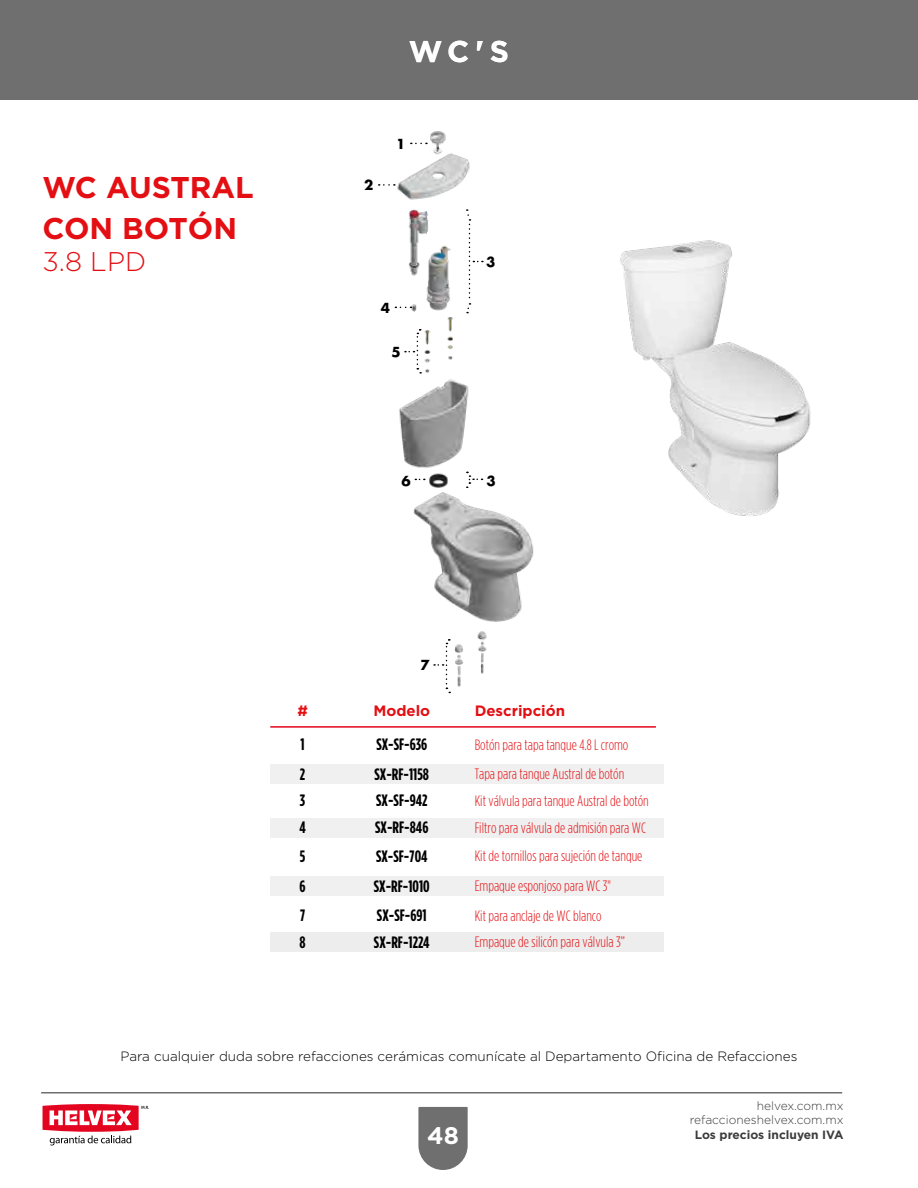
<style>
.page{position:relative;width:918px;height:1188px;background:#fff}
.page>*{position:absolute;margin:0;border:0;box-sizing:border-box;transform-origin:0 0}
.t1{font:700 30px/41.4px "Gotham";color:#e30f13}
.t2{font:700 30px "Gotham";color:#fff}
.t3{font:300 27px "Gotham";color:#e30f13}
.t4{font:700 24px "Gotham";color:#fff}
.t5{font:700 16.5px "Gotham Condensed";color:#000}
.t6{font:300 15px "Gotham Condensed";color:#e30f13}
.t7{font:700 15px "Gotham";color:#e30f13}
.t8{font:300 13.5px "Gotham";color:#000}
.t9{font:700 13.5px "Futura Std";color:#000}
.t10{font:300 12px/14.4px "Gotham";color:#3c3c3b;text-align:right}
.t11{font:700 12px "Gotham";color:#3c3c3b}
</style>
<div class="page">
<svg style="left:418px;top:1107px;width:50px;height:63px;background:#7e7d7d"></svg>
<hr style="left:41px;top:1092px;width:801px;height:2px;background:#706f6f">
<svg style="left:43px;top:1104px;width:106px;height:41px"></svg>
<div style="left:0;top:0;width:918px;height:99px;background:#706f6f"></div>
<img style="left:620px;top:240px;width:191px;height:276px">
<img style="left:394px;top:131px;width:140px;height:556px">
<svg style="left:405px;top:328px;width:17px;height:46px"></svg>
<svg style="left:434px;top:638px;width:17px;height:55px"></svg>
<svg style="left:466px;top:209px;width:17px;height:104px"></svg>
<svg style="left:411px;top:143px;width:16px;height:1px"></svg>
<svg style="left:379px;top:184px;width:16px;height:2px"></svg>
<svg style="left:395px;top:307px;width:17px;height:1px"></svg>
<svg style="left:465px;top:470px;width:18px;height:18px"></svg>
<div style="left:270px;top:764px;width:394px;height:20px;background:#f0f0f0"></div>
<div style="left:270px;top:818px;width:394px;height:20px;background:#f0f0f0"></div>
<div style="left:270px;top:876px;width:394px;height:20px;background:#f0f0f0"></div>
<div style="left:270px;top:933px;width:394px;height:19px;background:#ededed"></div>
<hr style="left:270px;top:726px;width:386px;height:2px;background:#e30520">
<h1 class="t2" style="left:409px;top:34px;width:102px">WC'S</h1>
<h1 class="t1" style="left:43px;top:166px;width:213px">WC AUSTRAL<br>CON BOTÓN</h1>
<h2 class="t3" style="left:43px;top:247px;width:105px">3.8 LPD</h2>
<p class="t9" style="left:364px;top:176px;width:11px">2</p>
<p class="t9" style="left:396px;top:135px;width:11px">1</p>
<p class="t9" style="left:381px;top:299px;width:11px">4</p>
<p class="t9" style="left:391px;top:343px;width:11px">5</p>
<p class="t9" style="left:401px;top:472px;width:11px">6</p>
<p class="t9" style="left:486px;top:253px;width:11px">3</p>
<p class="t9" style="left:486px;top:472px;width:11px">3</p>
<p class="t9" style="left:421px;top:656px;width:11px">7</p>
<p class="t7" style="left:297px;top:702px;width:12px">#</p>
<p class="t7" style="left:373px;top:702px;width:58px">Modelo</p>
<p class="t7" style="left:475px;top:702px;width:92px">Descripción</p>
<p class="t5" style="left:301px;top:735px;width:6px">1</p>
<p class="t5" style="left:376px;top:735px;width:52px">SX-SF-636</p>
<p class="t6" style="left:475px;top:737px;width:155px">Botón para tapa tanque 4.8 L cromo</p>
<p class="t5" style="left:300px;top:765px;width:7px">2</p>
<p class="t5" style="left:375px;top:765px;width:56px">SX-RF-1158</p>
<p class="t6" style="left:475px;top:766px;width:151px">Tapa para tanque Austral de botón</p>
<p class="t5" style="left:300px;top:791px;width:7px">3</p>
<p class="t5" style="left:376px;top:791px;width:53px">SX-SF-942</p>
<p class="t6" style="left:475px;top:793px;width:176px">Kit válvula para tanque Austral de botón</p>
<p class="t5" style="left:299px;top:818px;width:8px">4</p>
<p class="t5" style="left:375px;top:818px;width:55px">SX-RF-846</p>
<p class="t6" style="left:475px;top:820px;width:173px">Filtro para válvula de admisión para WC</p>
<p class="t5" style="left:300px;top:847px;width:7px">5</p>
<p class="t5" style="left:376px;top:847px;width:53px">SX-SF-704</p>
<p class="t6" style="left:475px;top:848px;width:169px">Kit de tornillos para sujeción de tanque</p>
<p class="t5" style="left:300px;top:877px;width:8px">6</p>
<p class="t5" style="left:374px;top:877px;width:57px">SX-RF-1010</p>
<p class="t6" style="left:475px;top:878px;width:138px">Empaque esponjoso para WC 3"</p>
<p class="t5" style="left:300px;top:906px;width:7px">7</p>
<p class="t5" style="left:377px;top:906px;width:51px">SX-SF-691</p>
<p class="t6" style="left:475px;top:908px;width:128px">Kit para anclaje de WC blanco</p>
<p class="t5" style="left:300px;top:933px;width:8px">8</p>
<p class="t5" style="left:374px;top:933px;width:57px">SX-RF-1224</p>
<p class="t6" style="left:475px;top:934px;width:152px">Empaque de silicón para válvula 3”</p>
<p class="t8" style="left:121px;top:1048px;width:678px">Para cualquier duda sobre refacciones cerámicas comunícate al Departamento Oficina de Refacciones</p>
<h3 class="t4" style="left:427px;top:1122px;width:33px">48</h3>
<p class="t10" style="left:690px;top:1098px;width:155px">helvex.com.mx refaccioneshelvex.com.mx</p>
<p class="t11" style="left:695px;top:1128px;width:150px">Los precios incluyen IVA</p>
</div>
